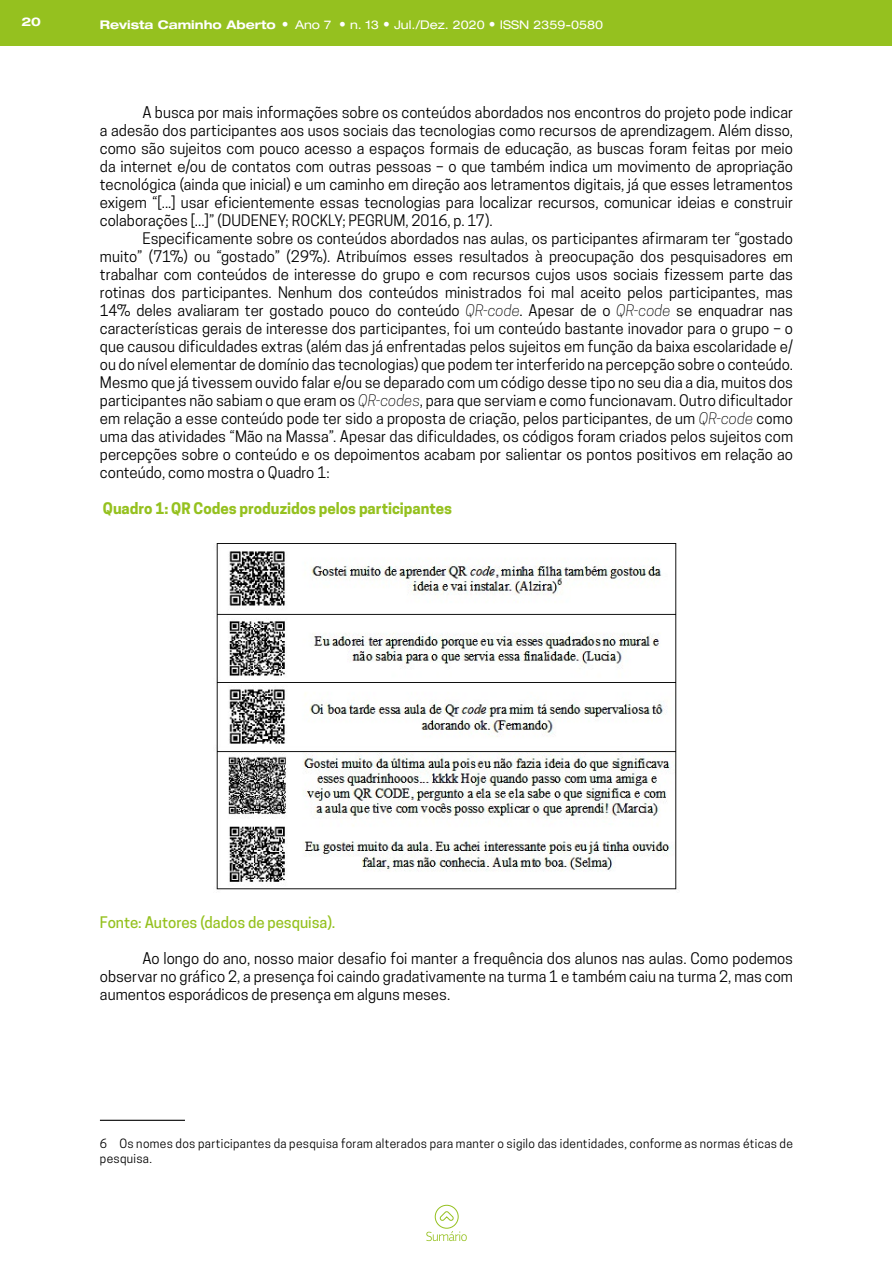
<style>
.page{position:relative;width:893px;height:1263px;background:#fff}
.page>*{position:absolute;margin:0;border:0;box-sizing:border-box;transform-origin:0 0}
.t1{font:15px/18px "Cooper Hewitt";color:#000;text-align:justify}
.t2{font:700 15px "Cooper Hewitt";color:#95c11f}
.t3{font:500 15px "Cooper Hewitt";color:#95c11f}
.t4{font:12px/15px "Cooper Hewitt";letter-spacing:.025em;color:#000}
.t5{font:expanded 12px "Helvetica Neue LT Pro";color:#fff}
.t6{font:700 expanded 12px "Helvetica Neue LT Pro";color:#fff}
.s1{font-weight:700}
.s2{font-stretch:condensed;font-size:13.5px}
.s3{font-weight:300;font-style:italic}
</style>
<div class="page">
<div style="left:0;top:0;width:892px;height:46px;background:#95c11f"></div>
<svg style="left:426px;top:1204px;width:41px;height:37px"></svg>
<hr style="left:100px;top:1120px;width:85px;height:1px;background:#000">
<img style="left:216px;top:543px;width:461px;height:347px">
<p class="t6" style="left:21px;top:14px;width:21px">20</p>
<p class="t5" style="left:100px;top:17px;width:505px"><span class="s1">Revista Caminho Aberto</span> <span class="s2">•</span> Ano 7 <span class="s2">•</span> n. 13 <span class="s2">•</span> Jul./Dez. 2020 <span class="s2">•</span> ISSN 2359-0580</p>
<p class="t1" style="left:100px;top:103px;width:695px;text-indent:43px">A busca por mais informações sobre os conteúdos abordados nos encontros do projeto pode indicar a adesão dos participantes aos usos sociais das tecnologias como recursos de aprendizagem. Além disso, como são sujeitos com pouco acesso a espaços formais de educação, as buscas foram feitas por meio da internet e/ou de contatos com outras pessoas – o que também indica um movimento de apropriação tecnológica (ainda que inicial) e um caminho em direção aos letramentos digitais, já que esses letramentos exigem “[...] usar eficientemente essas tecnologias para localizar recursos, comunicar ideias e construir colaborações [...]” (DUDENEY; ROCKLY; PEGRUM, 2016, p. 17).</p>
<p class="t1" style="left:100px;top:229px;width:695px;text-indent:43px">Especificamente sobre os conteúdos abordados nas aulas, os participantes afirmaram ter “gostado muito” (71%) ou “gostado” (29%). Atribuímos esses resultados à preocupação dos pesquisadores em trabalhar com conteúdos de interesse do grupo e com recursos cujos usos sociais fizessem parte das rotinas dos participantes. Nenhum dos conteúdos ministrados foi mal aceito pelos participantes, mas 14% deles avaliaram ter gostado pouco do conteúdo <span class="s3">QR-code</span>. Apesar de o <span class="s3">QR-code</span> se enquadrar nas características gerais de interesse dos participantes, foi um conteúdo bastante inovador para o grupo – o que causou dificuldades extras (além das já enfrentadas pelos sujeitos em função da baixa escolaridade e/ ou do nível elementar de domínio das tecnologias) que podem ter interferido na percepção sobre o conteúdo.<br>Mesmo que já tivessem ouvido falar e/ou se deparado com um código desse tipo no seu dia a dia, muitos dos participantes não sabiam o que eram os <span class="s3">QR-codes</span>, para que serviam e como funcionavam. Outro dificultador em relação a esse conteúdo pode ter sido a proposta de criação, pelos participantes, de um <span class="s3">QR-code</span> como uma das atividades “Mão na Massa”. Apesar das dificuldades, os códigos foram criados pelos sujeitos com percepções sobre o conteúdo e os depoimentos acabam por salientar os pontos positivos em relação ao conteúdo, como mostra o Quadro 1:</p>
<p class="t2" style="left:103px;top:499px;width:351px">Quadro 1: QR Codes produzidos pelos participantes</p>
<p class="t3" style="left:100px;top:913px;width:237px">Fonte: Autores (dados de pesquisa).</p>
<p class="t1" style="left:100px;top:949px;width:695px;text-indent:43px">Ao longo do ano, nosso maior desafio foi manter a frequência dos alunos nas aulas. Como podemos observar no gráfico 2, a presença foi caindo gradativamente na turma 1 e também caiu na turma 2, mas com aumentos esporádicos de presença em alguns meses.</p>
<p class="t4" style="left:100px;top:1136px;width:694px">6 Os nomes dos participantes da pesquisa foram alterados para manter o sigilo das identidades, conforme as normas éticas de pesquisa.</p>
</div>
